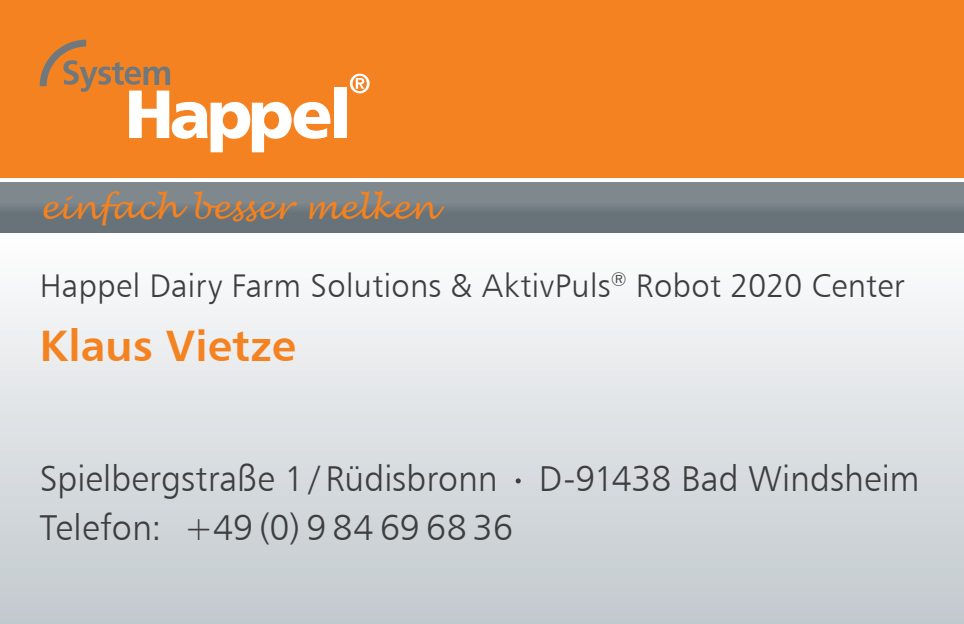
<style>
.page{position:relative;width:964px;height:624px;background:#fff}
.page>*{position:absolute;margin:0;border:0;box-sizing:border-box;transform-origin:0 0}
.t1{font:44px "Humanist 777 BT Bold B";color:#f58220}
.t2{font:36px/48px "Humanist 777 BT Light B";color:#3e3e3f}
.t3{font:32.8px "Humanist 777 BT Light B";letter-spacing:.01em;color:#3e3e3f}
.t4{font:italic 32.4px "Lucida Handwriting";letter-spacing:-.005em;color:#f58220}
</style>
<div class="page">
<div style="left:0;top:232px;width:964px;height:392px;background:linear-gradient(to bottom,#fefefe,#c1c8cd)"></div>
<div style="left:0;top:183px;width:964px;height:49px;background:#737e84"></div>
<div style="left:0;top:0;width:964px;height:177px;background:#f58220"></div>
<div style="left:334px;top:87px;width:12px;height:51px;background:#fff"></div>
<svg style="left:40px;top:40px;width:290px;height:112px"></svg>
<svg style="left:350px;top:74px;width:20px;height:19px"></svg>
<svg style="left:516px;top:478px;width:5px;height:5px"></svg>
<p class="t4" style="left:40px;top:188px;width:398px">einfach besser melken</p>
<p class="t3" style="left:40px;top:265px;width:866px">Happel Dairy Farm Solutions &amp; AktivPuls<sup>®</sup> Robot 2020 Center</p>
<p class="t1" style="left:40px;top:318px;width:258px">Klaus Vietze</p>
<p class="t2" style="left:40px;top:454px;width:881px">Spielbergstraße 1 / Rüdisbronn D-91438 Bad Windsheim<br>Telefon: +49 (0) 9 84 69 68 36</p>
</div>
